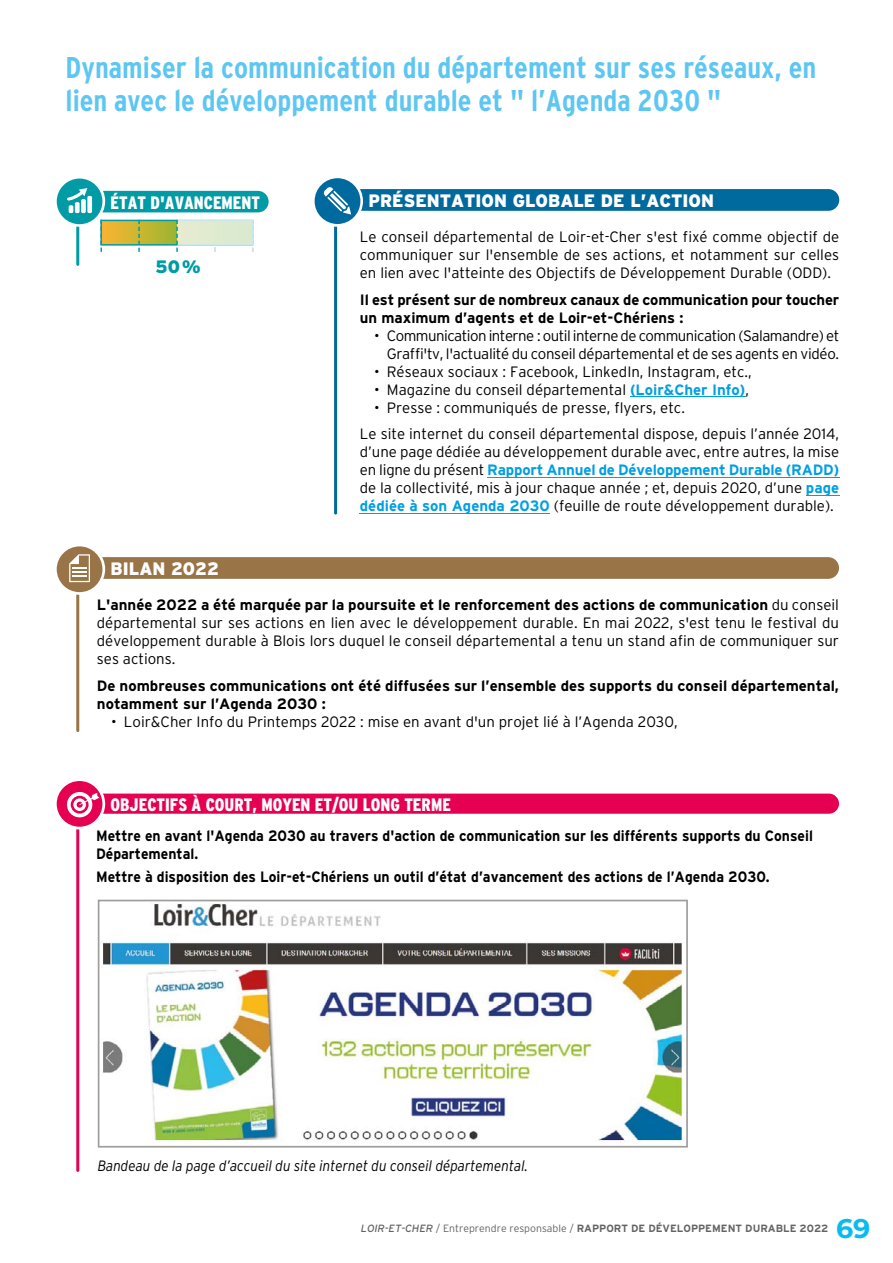
<style>
.page{position:relative;width:893px;height:1263px;background:#fff}
.page>*{position:absolute;margin:0;border:0;box-sizing:border-box;transform-origin:0 0}
.t1{font:700 30px/33px "Interstate Condensed";color:#5ec6f2}
.t2{font:700 27px "Montserrat";color:#0bbbef}
.t3{font:900 18px "Interstate Condensed";color:#fff;scale:.95 1}
.t4{font:900 18px "Interstate";color:#fff;scale:.95 1}
.t5{font:900 18px "Interstate";color:#009ba4;scale:.95 1}
.t6{font:300 15px/18px "Interstate";color:#000;text-align:justify}
.t7{font:700 15px/18px "Interstate";color:#000}
.t8{font:700 15px/18px "Interstate";color:#000;scale:.93 1}
.t9{font:300 15px/18px "Interstate";letter-spacing:-.035em;color:#000;text-align:right}
.t10{font:italic 300 15px "Interstate";color:#000;scale:.9 1}
.t11{font:700 10.5px "Interstate";color:#646363}
.s1{font-weight:700;color:#009fe3}
.s2{font-weight:700}
.s3{font-weight:400;font-style:italic}
.s4{font-weight:300}
</style>
<div class="page">
<hr style="left:630px;top:397px;width:115px;height:1px;background:#009fe3">
<hr style="left:487px;top:477px;width:352px;height:1px;background:#009fe3">
<hr style="left:806px;top:495px;width:33px;height:1px;background:#009fe3">
<hr style="left:360px;top:513px;width:190px;height:1px;background:#009fe3">
<hr style="left:334px;top:198px;width:3px;height:317px;background:#00699d;border-radius:2px">
<div style="left:337px;top:189px;width:502px;height:22px;background:#00699d;border-radius:11px"></div>
<svg style="left:312px;top:176px;width:51px;height:51px"></svg>
<div style="left:315px;top:178px;width:45px;height:46px;background:#00699d;border-radius:50%"></div>
<svg style="left:323px;top:187px;width:28px;height:28px"></svg>
<hr style="left:76px;top:566px;width:3px;height:166px;background:#997446;border-radius:2px">
<div style="left:80px;top:557px;width:759px;height:22px;background:#997446;border-radius:11px"></div>
<svg style="left:54px;top:544px;width:51px;height:51px"></svg>
<div style="left:57px;top:546px;width:45px;height:46px;background:#997446;border-radius:50%"></div>
<svg style="left:69px;top:554px;width:21px;height:28px"></svg>
<img style="left:98px;top:900px;width:590px;height:248px">
<svg style="left:100px;top:219px;width:154px;height:33px"></svg>
<hr style="left:76px;top:187px;width:3px;height:79px;background:#009ba4;border-radius:2px">
<div style="left:68px;top:191px;width:201px;height:21px;background:#009ba4;border-radius:11px"></div>
<svg style="left:54px;top:176px;width:51px;height:51px"></svg>
<div style="left:57px;top:179px;width:45px;height:45px;background:#009ba4;border-radius:50%"></div>
<svg style="left:67px;top:188px;width:25px;height:25px"></svg>
<hr style="left:76px;top:800px;width:3px;height:372px;background:#e50051;border-radius:2px">
<div style="left:80px;top:794px;width:759px;height:20px;background:#e50051;border-radius:10px"></div>
<svg style="left:54px;top:778px;width:51px;height:51px"></svg>
<div style="left:57px;top:781px;width:45px;height:46px;background:#e50051;border-radius:50%"></div>
<svg style="left:67px;top:792px;width:25px;height:25px"></svg>
<svg style="left:71px;top:796px;width:18px;height:18px"></svg>
<svg style="left:73px;top:798px;width:13px;height:13px"></svg>
<svg style="left:77px;top:793px;width:22px;height:15px"></svg>
<h1 class="t1" style="left:66px;top:54px;width:752px">Dynamiser la communication du département sur ses réseaux, en lien avec le développement durable et " l’Agenda 2030 "</h1>
<p class="t3" style="left:111px;top:196px;width:159px">ÉTAT D'AVANCEMENT</p>
<p class="t5" style="left:156px;top:259px;width:49px">50 %</p>
<p class="t4" style="left:111px;top:562px;width:116px">BILAN 2022</p>
<p class="t4" style="left:368px;top:194px;width:365px">PRÉSENTATION GLOBALE DE L’ACTION</p>
<p class="t6" style="left:360px;top:229px;width:481px">Le conseil départemental de Loir-et-Cher s'est fixé comme objectif de communiquer sur l'ensemble de ses actions, et notamment sur celles en lien avec l'atteinte des Objectifs de Développement Durable (ODD).</p>
<p class="t7" style="left:360px;top:292px;width:481px">Il est présent sur de nombreux canaux de communication pour toucher un maximum d’agents et de Loir-et-Chériens :</p>
<p class="t9" style="left:374px;top:328px;width:467px">• Communication interne : outil interne de communication (Salamandre) et<br>Graffi'tv, l'actualité du conseil départemental et de ses agents en vidéo.</p>
<p class="t6" style="left:374px;top:364px;width:379px">• Réseaux sociaux : Facebook, LinkedIn, Instagram, etc.,</p>
<p class="t6" style="left:374px;top:382px;width:376px">• Magazine du conseil départemental <span class="s1">(Loir&amp;Cher Info)</span>,</p>
<p class="t6" style="left:360px;top:395px;width:481px;line-height:26.5px;text-indent:14px">• Presse : communiqués de presse, flyers, etc.<br>Le site internet du conseil départemental dispose, depuis l’année 2014,</p>
<p class="t6" style="left:360px;top:444px;width:481px">d’une page dédiée au développement durable avec, entre autres, la mise en ligne du présent <span class="s1">Rapport Annuel de Développement Durable (RADD) </span>de la collectivité, mis à jour chaque année ; et, depuis 2020, d’une <span class="s1">page dédiée à son Agenda 2030</span> (feuille de route développement durable).</p>
<p class="t6" style="left:97px;top:597px;width:743px"><span class="s2">L'année 2022 a été marquée par la poursuite et le renforcement des actions de communication</span> du conseil départemental sur ses actions en lien avec le développement durable. En mai 2022, s'est tenu le festival du développement durable à Blois lors duquel le conseil départemental a tenu un stand afin de communiquer sur ses actions.</p>
<p class="t7" style="left:97px;top:678px;width:743px">De nombreuses communications ont été diffusées sur l’ensemble des supports du conseil départemental, notamment sur l’Agenda 2030 :</p>
<p class="t6" style="left:111px;top:714px;width:568px">• Loir&amp;Cher Info du Printemps 2022 : mise en avant d'un projet lié à l’Agenda 2030,</p>
<p class="t3" style="left:111px;top:798px;width:360px">OBJECTIFS À COURT, MOYEN ET/OU LONG TERME</p>
<p class="t8" style="left:96px;top:828px;width:772px">Mettre en avant l'Agenda 2030 au travers d'action de communication sur les différents supports du Conseil<br>Départemental.</p>
<p class="t8" style="left:96px;top:869px;width:726px">Mettre à disposition des Loir-et-Chériens un outil d’état d’avancement des actions de l’Agenda 2030.</p>
<p class="t10" style="left:98px;top:1160px;width:479px">Bandeau de la page d’accueil du site internet du conseil départemental.</p>
<p class="t11" style="left:361px;top:1224px;width:469px"><span class="s3">LOIR-ET-CHER</span> <span class="s4">/ Entreprendre responsable /</span> RAPPORT DE DÉVELOPPEMENT DURABLE 2022</p>
<h2 class="t2" style="left:836px;top:1217px;width:36px">69</h2>
</div>
